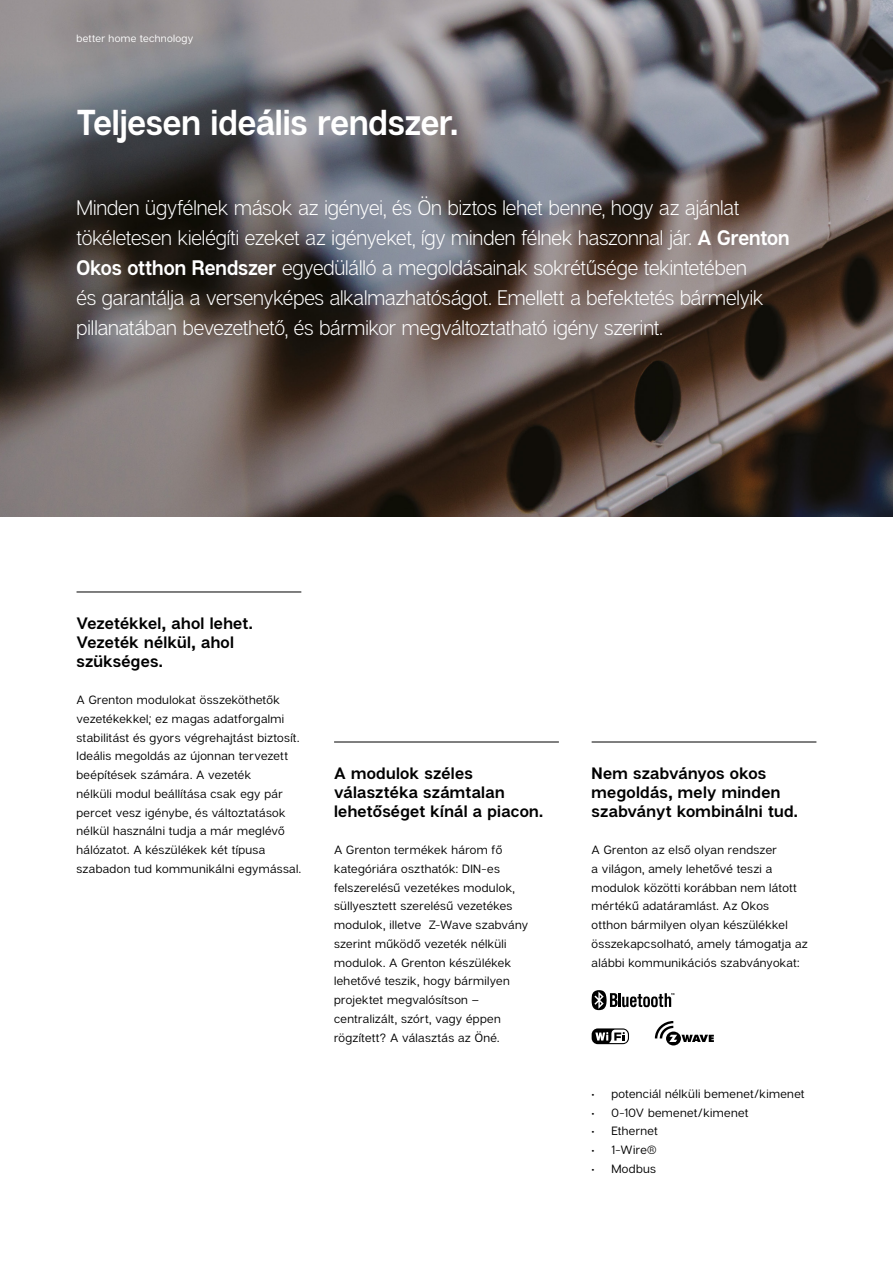
<style>
.page{position:relative;width:893px;height:1263px;background:#fff}
.page>*{position:absolute;margin:0;border:0;box-sizing:border-box;transform-origin:0 0}
.t1{font:700 36px "Articulat CF";letter-spacing:-.005em;color:#fff;scale:.94 1}
.t2{font:21px/30px "Articulat CF Text";letter-spacing:-.005em;color:#fff;scale:.94 1}
.t3{font:700 16.5px/18.8px "Articulat CF";letter-spacing:.02em;color:#000}
.t4{font:500 12px/18.8px "Articulat CF";letter-spacing:.03em;color:#000}
.t5{font:500 10.5px "Articulat CF";letter-spacing:.03em;color:#fff}
.s1{font-family:"Articulat CF";font-weight:700}
</style>
<div class="page">
<img style="left:0;top:0;width:893px;height:517px">
<svg style="left:592px;top:990px;width:82px;height:20px"></svg>
<svg style="left:592px;top:1028px;width:37px;height:16px"></svg>
<svg style="left:655px;top:1021px;width:59px;height:24px"></svg>
<hr style="left:77px;top:592px;width:224px;height:1px;background:#000">
<hr style="left:334px;top:742px;width:225px;height:1px;background:#000">
<hr style="left:592px;top:742px;width:224px;height:1px;background:#000">
<p class="t5" style="left:77px;top:33px;width:118px">better home technology</p>
<h1 class="t1" style="left:77px;top:101px;width:408px">Teljesen ideális rendszer.</h1>
<p class="t2" style="left:77px;top:193px;width:760px">Minden ügyfélnek mások az igényei, és Ön biztos lehet benne, hogy az ajánlat tökéletesen kielégíti ezeket az igényeket, így minden félnek haszonnal jár. <span class="s1">A Grenton Okos otthon Rendszer</span> egyedülálló a megoldásainak sokrétűsége tekintetében<br>és garantálja a versenyképes alkalmazhatóságot. Emellett a befektetés bármelyik pillanatában bevezethető, és bármikor megváltoztatható igény szerint.</p>
<h3 class="t3" style="left:77px;top:615px;width:178px">Vezetékkel, ahol lehet.<br>Vezeték nélkül, ahol szükséges.</h3>
<p class="t4" style="left:77px;top:691px;width:226px">A Grenton modulokat összeköthetők vezetékekkel; ez magas adatforgalmi stabilitást és gyors végrehajtást biztosít.<br>Ideális megoldás az újonnan tervezett beépítések számára. A vezeték<br>nélküli modul beállítása csak egy pár percet vesz igénybe, és változtatások nélkül használni tudja a már meglévő hálózatot. A készülékek két típusa szabadon tud kommunikálni egymással.</p>
<h3 class="t3" style="left:334px;top:765px;width:211px">A modulok széles választéka számtalan lehetőséget kínál a piacon.</h3>
<p class="t4" style="left:334px;top:841px;width:196px">A Grenton termékek három fő kategóriára oszthatók: DIN-es felszerelésű vezetékes modulok, süllyesztett szerelésű vezetékes modulok, illetve Z-Wave szabvány szerint működő vezeték nélküli modulok. A Grenton készülékek lehetővé teszik, hogy bármilyen projektet megvalósítson – centralizált, szórt, vagy éppen rögzített? A választás az Öné.</p>
<h3 class="t3" style="left:592px;top:765px;width:208px">Nem szabványos okos megoldás, mely minden szabványt kombinálni tud.</h3>
<p class="t4" style="left:592px;top:841px;width:218px">A Grenton az első olyan rendszer<br>a világon, amely lehetővé teszi a modulok közötti korábban nem látott mértékű adatáramlást. Az Okos<br>otthon bármilyen olyan készülékkel összekapcsolható, amely támogatja az alábbi kommunikációs szabványokat:</p>
<p class="t4" style="left:592px;top:1085px;width:5px;text-align:justify">• • • • •</p>
<p class="t4" style="left:611px;top:1085px;width:195px">potenciál nélküli bemenet/kimenet<br>0-10V bemenet/kimenet<br>Ethernet<br>1-Wire®<br>Modbus</p>
</div>
